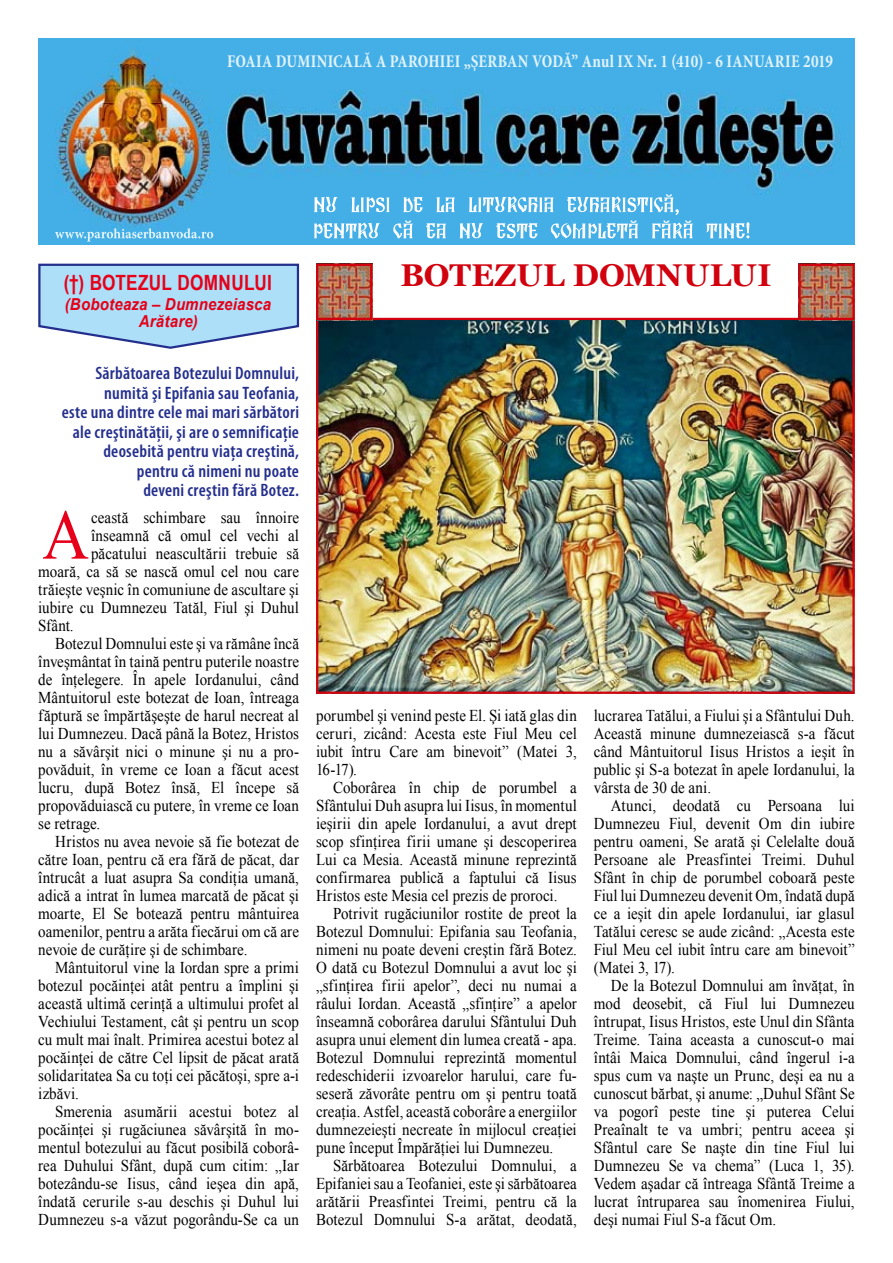
<style>
.page{position:relative;width:893px;height:1263px;background:#fff}
.page>*{position:absolute;margin:0;border:0;box-sizing:border-box;transform-origin:0 0}
.t1{font:70.8px "Times New Roman";color:#e60019;scale:.91 1}
.t2{font:700 31.5px "Georgia";letter-spacing:.01em;color:#d1010e}
.t3{font:700 21px "Arial Narrow";letter-spacing:.01em;color:#e60019}
.t4{font:600 condensed 18px/19.5px "Myriad Pro";letter-spacing:.015em;color:#242f8d;text-align:right}
.t5{font:700 condensed 18px "Minion Pro";letter-spacing:.015em;color:#e2f3fc;scale:.9 1}
.t6{font:16.5px/18px "Times New Roman";letter-spacing:.005em;color:#000;text-align:justify;scale:.91 1}
.t7{font:italic 700 16.5px/16.5px "Arial";letter-spacing:.015em;color:#e60019;text-align:center;scale:.91 1}
</style>
<div class="page">
<img style="left:38px;top:38px;width:817px;height:206px">
<svg style="left:314px;top:194px;width:435px;height:44px;background:#6ec0ec"></svg>
<svg style="left:55px;top:228px;width:158px;height:14px;background:#67beeb"></svg>
<img style="left:801px;top:267px;width:51px;height:50px">
<img style="left:316px;top:317px;width:539px;height:377px">
<img style="left:319px;top:267px;width:50px;height:50px">
<div style="left:316px;top:264px;width:56px;height:56px;border:2px solid #d1010e"></div>
<div style="left:798px;top:264px;width:57px;height:56px;border:2px solid #d1010e"></div>
<svg style="left:38px;top:263px;width:262px;height:86px;background:#afd8f2"></svg>
<p class="t5" style="left:227px;top:50px;width:674px">FOAIA DUMINICALĂ A PAROHIEI „ŞERBAN VODĂ” Anul IX Nr. 1 (410) - 6 IANUARIE 2019</p>
<p class="t3" style="left:64px;top:266px;width:210px">(†) BOTEZUL DOMNULUI</p>
<h2 class="t2" style="left:400px;top:257px;width:373px">BOTEZUL DOMNULUI</h2>
<p class="t7" style="left:65px;top:297px;width:228px">(Boboteaza – Dumnezeiasca<br>Arătare)</p>
<p class="t4" style="left:62px;top:363px;width:239px">Sărbătoarea Botezului Domnului, numită şi Epifania sau Teofania,<br>este una dintre cele mai mari sărbători ale creştinătăţii, şi are o semnificaţie deosebită pentru viaţa creştină, pentru că nimeni nu poate<br>deveni creştin fără Botez.</p>
<h1 class="t1" style="left:43px;top:487px;width:53px">A</h1>
<p class="t6" style="left:91px;top:508px;width:230px">ceastă schimbare sau înnoire</p>
<p class="t6" style="left:91px;top:526px;width:230px">înseamnă că omul cel vechi al</p>
<p class="t6" style="left:91px;top:544px;width:230px">păcatului neascultării trebuie să</p>
<p class="t6" style="left:38px;top:562px;width:288px">moară, ca să se nască omul cel nou care</p>
<p class="t6" style="left:38px;top:580px;width:288px">trăieşte veşnic în comuniune de ascultare şi</p>
<p class="t6" style="left:38px;top:598px;width:288px">iubire cu Dumnezeu Tatăl, Fiul şi Duhul</p>
<p class="t6" style="left:38px;top:616px;width:40px">Sfânt.</p>
<p class="t6" style="left:55px;top:634px;width:269px">Botezul Domnului este şi va rămâne încă</p>
<p class="t6" style="left:38px;top:652px;width:288px">înveşmântat în taină pentru puterile noastre</p>
<p class="t6" style="left:38px;top:670px;width:288px">de înţelegere. În apele Iordanului, când</p>
<p class="t6" style="left:38px;top:688px;width:288px">Mântuitorul este botezat de Ioan, întreaga</p>
<p class="t6" style="left:38px;top:706px;width:288px">făptură se împărtăşeşte de harul necreat al</p>
<p class="t6" style="left:38px;top:724px;width:288px">lui Dumnezeu. Dacă până la Botez, Hristos</p>
<p class="t6" style="left:38px;top:742px;width:287px">nu a săvârşit nici o minune şi nu a pro-</p>
<p class="t6" style="left:38px;top:760px;width:288px">povăduit, în vreme ce Ioan a făcut acest</p>
<p class="t6" style="left:38px;top:778px;width:288px">lucru, după Botez însă, El începe să</p>
<p class="t6" style="left:38px;top:796px;width:288px">propovăduiască cu putere, în vreme ce Ioan</p>
<p class="t6" style="left:38px;top:814px;width:70px">se retrage.</p>
<p class="t6" style="left:55px;top:832px;width:269px">Hristos nu avea nevoie să fie botezat de</p>
<p class="t6" style="left:38px;top:850px;width:288px">către Ioan, pentru că era fără de păcat, dar</p>
<p class="t6" style="left:38px;top:868px;width:288px">întrucât a luat asupra Sa condiţia umană,</p>
<p class="t6" style="left:38px;top:886px;width:288px">adică a intrat în lumea marcată de păcat şi</p>
<p class="t6" style="left:38px;top:904px;width:288px">moarte, El Se botează pentru mântuirea</p>
<p class="t6" style="left:38px;top:922px;width:288px">oamenilor, pentru a arăta fiecărui om că are</p>
<p class="t6" style="left:38px;top:940px;width:231px">nevoie de curăţire şi de schimbare.</p>
<p class="t6" style="left:55px;top:958px;width:269px">Mântuitorul vine la Iordan spre a primi</p>
<p class="t6" style="left:38px;top:976px;width:288px">botezul pocăinţei atât pentru a împlini şi</p>
<p class="t6" style="left:38px;top:994px;width:288px">această ultimă cerinţă a ultimului profet al</p>
<p class="t6" style="left:38px;top:1012px;width:288px">Vechiului Testament, cât şi pentru un scop</p>
<p class="t6" style="left:38px;top:1030px;width:288px">cu mult mai înalt. Primirea acestui botez al</p>
<p class="t6" style="left:38px;top:1048px;width:288px">pocăinţei de către Cel lipsit de păcat arată</p>
<p class="t6" style="left:38px;top:1066px;width:288px">solidaritatea Sa cu toţi cei păcătoşi, spre a-i</p>
<p class="t6" style="left:38px;top:1084px;width:46px">izbăvi.</p>
<p class="t6" style="left:55px;top:1102px;width:269px">Smerenia asumării acestui botez al</p>
<p class="t6" style="left:38px;top:1120px;width:287px">pocăinţei şi rugăciunea săvârşită în mo-</p>
<p class="t6" style="left:38px;top:1138px;width:287px">mentul botezului au făcut posibilă coborâ-</p>
<p class="t6" style="left:38px;top:1156px;width:288px">rea Duhului Sfânt, după cum citim: „Iar</p>
<p class="t6" style="left:38px;top:1174px;width:288px">botezându-se Iisus, când ieşea din apă,</p>
<p class="t6" style="left:38px;top:1192px;width:288px">îndată cerurile s-au deschis şi Duhul lui</p>
<p class="t6" style="left:38px;top:1210px;width:288px">Dumnezeu s-a văzut pogorându-Se ca un</p>
<p class="t6" style="left:316px;top:706px;width:288px">porumbel şi venind peste El. Şi iată glas din ceruri, zicând: Acesta este Fiul Meu cel iubit întru Care am binevoit” (Matei 3, 16‑17).</p>
<p class="t6" style="left:316px;top:778px;width:288px;text-indent:17px">Coborârea în chip de porumbel a Sfântului Duh asupra lui Iisus, în momentul ieşirii din apele Iordanului, a avut drept scop sfinţirea firii umane şi descoperirea Lui ca Mesia. Această minune reprezintă confirmarea publică a faptului că Iisus Hristos este Mesia cel prezis de proroci.</p>
<p class="t6" style="left:316px;top:904px;width:288px;text-indent:17px">Potrivit rugăciunilor rostite de preot la Botezul Domnului: Epifania sau Teofania, nimeni nu poate deveni creştin fără Botez.<br>O dată cu Botezul Domnului a avut loc şi „sfinţirea firii apelor”, deci nu numai a râului Iordan. Această „sfinţire” a apelor înseamnă coborârea darului Sfântului Duh asupra unui element din lumea creată - apa.<br>Botezul Domnului reprezintă momentul redeschiderii izvoarelor harului, care fu&shy;seseră zăvorâte pentru om şi pentru toată creaţia. Astfel, această coborâre a energiilor dumnezeieşti necreate în mijlocul creaţiei pune început Împărăţiei lui Dumnezeu.</p>
<p class="t6" style="left:316px;top:1156px;width:288px;text-indent:17px">Sărbătoarea Botezului Domnului, a Epifaniei sau a Teofaniei, este şi sărbătoarea arătării Preasfintei Treimi, pentru că la Botezul Domnului S-a arătat, deodată,</p>
<p class="t6" style="left:594px;top:706px;width:288px">lucrarea Tatălui, a Fiului şi a Sfântului Duh.<br>Această minune dumnezeiască s-a făcut când Mântuitorul Iisus Hristos a ieşit în public şi S-a botezat în apele Iordanului, la vârsta de 30 de ani.</p>
<p class="t6" style="left:594px;top:796px;width:288px;text-indent:17px">Atunci, deodată cu Persoana lui Dumnezeu Fiul, devenit Om din iubire pentru oameni, Se arată şi Celelalte două Persoane ale Preasfintei Treimi. Duhul Sfânt în chip de porumbel coboară peste Fiul lui Dumnezeu devenit Om, îndată după ce a ieşit din apele Iordanului, iar glasul Tatălui ceresc se aude zicând: „Acesta este Fiul Meu cel iubit întru care am binevoit” (Matei 3, 17).</p>
<p class="t6" style="left:594px;top:976px;width:288px;text-indent:17px">De la Botezul Domnului am învăţat, în mod deosebit, că Fiul lui Dumnezeu întrupat, Iisus Hristos, este Unul din Sfânta Treime. Taina aceasta a cunoscut-o mai întâi Maica Domnului, când îngerul i-a spus cum va naşte un Prunc, deşi ea nu a cunoscut bărbat, şi anume: „Duhul Sfânt Se va pogorî peste tine şi puterea Celui Preaînalt te va umbri; pentru aceea şi Sfântul care Se naşte din tine Fiul lui Dumnezeu Se va chema” (Luca 1, 35).<br>Vedem aşadar că întreaga Sfântă Treime a lucrat întruparea sau înomenirea Fiului, deşi numai Fiul S-a făcut Om.</p>
</div>
